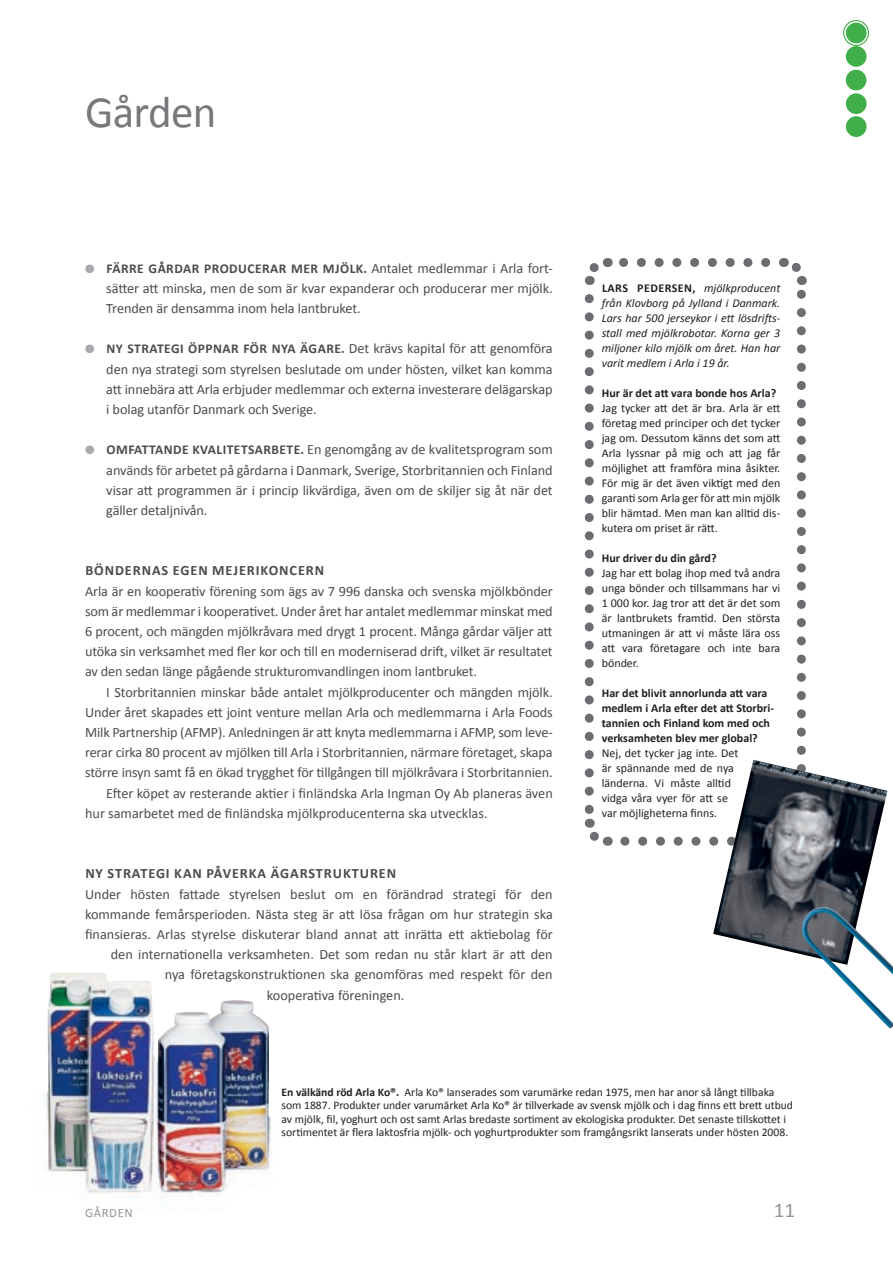
<style>
.page{position:relative;width:893px;height:1263px;background:#fff}
.page>*{position:absolute;margin:0;border:0;box-sizing:border-box;transform-origin:0 0}
.t1{font:45px "Calibri";letter-spacing:-.015em;color:#76787b}
.t2{font:21px "Calibri";color:#939598}
.t3{font:14.25px/20.2px "Calibri";letter-spacing:-.01em;color:#4b4c4d;text-align:justify}
.t4{font:700 14.25px "Calibri";letter-spacing:.065em;color:#4b4c4d}
.t5{font:700 13.5px "Calibri";letter-spacing:.035em;color:#4b4c4d}
.t6{font:12.75px "Calibri";color:#939598}
.t7{font:12px/15px "Calibri";color:#231f20;text-align:justify}
.t8{font:italic 12px/15px "Calibri";color:#231f20;text-align:justify}
.t9{font:700 12px/15px "Calibri";color:#231f20}
.t10{font:11.7px/13.5px "Calibri";color:#231f20}
.s1{color:#a8a9ad}
.s2{font-weight:700;font-size:13.5px}
.s3{font-weight:700;font-style:normal}
.s4{font-weight:700}
</style>
<div class="page">
<div style="left:843px;top:20px;width:26px;height:26px;border:1px solid #40ae49;border-radius:50%"></div>
<svg style="left:625px;top:837px;width:88px;height:9px"></svg>
<svg style="left:619px;top:258px;width:147px;height:9px"></svg>
<svg style="left:584px;top:299px;width:28px;height:547px"></svg>
<svg style="left:779px;top:258px;width:28px;height:497px"></svg>
<svg style="left:584px;top:258px;width:24px;height:27px"></svg>
<div style="left:846px;top:117px;width:20px;height:19px;background:#40ae49;border-radius:50%"></div>
<div style="left:846px;top:116px;width:20px;height:21px;border:1px solid #40ae49;border-radius:50%"></div>
<div style="left:846px;top:94px;width:20px;height:19px;background:#40ae49;border-radius:50%"></div>
<div style="left:846px;top:93px;width:20px;height:21px;border:1px solid #40ae49;border-radius:50%"></div>
<div style="left:846px;top:70px;width:20px;height:20px;background:#40ae49;border-radius:50%"></div>
<div style="left:846px;top:70px;width:20px;height:20px;border:1px solid #40ae49;border-radius:50%"></div>
<div style="left:846px;top:47px;width:20px;height:19px;background:#40ae49;border-radius:50%"></div>
<div style="left:846px;top:46px;width:20px;height:21px;border:1px solid #40ae49;border-radius:50%"></div>
<div style="left:846px;top:23px;width:20px;height:20px;background:#40ae49;border-radius:50%"></div>
<div style="left:846px;top:23px;width:20px;height:20px;border:1px solid #40ae49;border-radius:50%"></div>
<img style="left:713px;top:760px;width:174px;height:194px">
<img style="left:800px;top:907px;width:93px;height:121px">
<img style="left:44px;top:973px;width:228px;height:224px">
<h1 class="t1" style="left:85px;top:84px;width:133px">Gården</h1>
<p class="t5" style="left:85px;top:260px;width:90px"><span class="s1">●</span> Färre gårdar</p>
<p class="t5" style="left:204px;top:260px;width:67px">producerar</p>
<p class="t3" style="left:106px;top:257px;width:448px;text-indent:185px"><span class="s2">m er mjölk.</span> Antalet medlemmar i Arla fort&shy;sätter att minska, men de som är kvar expanderar och producerar mer mjölk.<br>Trenden är densamma inom hela lantbruket.</p>
<p class="t5" style="left:85px;top:340px;width:137px"><span class="s1">●</span> Ny strategi öppnar</p>
<p class="t3" style="left:106px;top:338px;width:448px;text-indent:137px"><span class="s2">för nya ägar e.</span> Det krävs kapital för att genomföra den nya strategi som styrelsen beslutade om under hösten, vilket kan komma att innebära att Arla erbjuder medlemmar och externa investerare delägarskap i bolag utanför Danmark och Sverige.</p>
<p class="t5" style="left:85px;top:441px;width:41px"><span class="s1">●</span> omfa</p>
<p class="t5" style="left:142px;top:441px;width:24px">ttand</p>
<p class="t5" style="left:182px;top:441px;width:75px">e kvalitetsarb</p>
<p class="t3" style="left:106px;top:439px;width:448px;text-indent:173px"><span class="s2">ete.</span> En genomgång av de kvalitetsprogram som används för arbetet på gårdarna i Danmark, Sverige, Storbritannien och Finland visar att programmen är i princip likvärdiga, även om de skiljer sig åt när det gäller detaljnivån.</p>
<p class="t4" style="left:85px;top:562px;width:58px">Böndernas</p>
<p class="t4" style="left:173px;top:562px;width:143px">egen mejerikoncern</p>
<p class="t3" style="left:85px;top:580px;width:469px">Arla är en kooperativ förening som ägs av 7 996 danska och svenska mjölkbönder som är medlemmar i kooperativet. Under året har antalet medlemmar minskat med 6 procent, och mängden mjölkråvara med drygt 1 procent. Många gårdar väljer att utöka sin verksamhet med fler kor och till en moderniserad drift, vilket är resultatet av den sedan länge pågående strukturomvandlingen inom lantbruket.</p>
<p class="t3" style="left:106px;top:681px;width:448px">I Storbritannien minskar både antalet mjölkproducenter och mängden mjölk.</p>
<p class="t3" style="left:85px;top:701px;width:469px">Under året skapades ett joint venture mellan Arla och medlemmarna i Arla Foods</p>
<p class="t3" style="left:85px;top:721px;width:469px">Milk Partnership (AFMP). Anledningen är att knyta medlemmarna i AFMP, som leve-</p>
<p class="t3" style="left:85px;top:742px;width:469px">rerar cirka 80 procent av mjölken till Arla i Storbritannien, närmare företaget, skapa</p>
<p class="t3" style="left:85px;top:762px;width:469px">större insyn samt få en ökad trygghet för tillgången till mjölkråvara i Storbritannien.</p>
<p class="t3" style="left:106px;top:782px;width:448px">Efter köpet av resterande aktier i finländska Arla Ingman Oy Ab planeras även</p>
<p class="t3" style="left:85px;top:802px;width:404px">hur samarbetet med de finländska mjölkproducenterna ska utvecklas.</p>
<p class="t4" style="left:85px;top:865px;width:99px">Ny strategi kan</p>
<p class="t4" style="left:206px;top:865px;width:43px">påverka</p>
<p class="t4" style="left:271px;top:865px;width:125px">ägarstrukturen</p>
<p class="t3" style="left:85px;top:883px;width:469px">Under hösten fattade styrelsen beslut om en förändrad strategi för den</p>
<p class="t3" style="left:85px;top:903px;width:469px">kommande femårsperioden. Nästa steg är att lösa frågan om hur strategin ska</p>
<p class="t3" style="left:85px;top:923px;width:469px">finansieras. Arlas styrelse diskuterar bland annat att inrätta ett aktiebolag för</p>
<p class="t3" style="left:111px;top:944px;width:443px">den internationella verksamheten. Det som redan nu står klart är att den</p>
<p class="t3" style="left:165px;top:964px;width:389px">nya företagskonstruktionen ska genomföras med respekt för den</p>
<p class="t3" style="left:267px;top:984px;width:139px">kooperativa föreningen.</p>
<p class="t8" style="left:602px;top:280px;width:180px"><span class="s3">Lars Pede rse n,</span> mjölkproducent från Klovborg på Jylland i Danmark.<br>Lars har 500 jerseykor i ett lösdrifts&shy;stall med mjölkrobotar. Korna ger 3 miljoner kilo mjölk om året. Han har varit medlem i Arla i 19 år.</p>
<p class="t9" style="left:602px;top:385px;width:176px">Hur är det att vara bonde hos Arla?</p>
<p class="t7" style="left:602px;top:400px;width:180px">Jag tycker att det är bra. Arla är ett företag med principer och det tycker jag om. Dessutom känns det som att Arla lyssnar på mig och att jag får möjlighet att framföra mina åsikter.<br>För mig är det även viktigt med den garanti som Arla ger för att min mjölk blir hämtad. Men man kan alltid dis&shy;kutera om priset är rätt.</p>
<p class="t9" style="left:602px;top:550px;width:116px">Hur driver du din gård?</p>
<p class="t7" style="left:602px;top:565px;width:180px">Jag har ett bolag ihop med två andra unga bönder och tillsammans har vi 1 000 kor. Jag tror att det är det som är lantbrukets framtid. Den största utmaningen är att vi måste lära oss att vara företagare och inte bara bönder.</p>
<p class="t9" style="left:602px;top:685px;width:174px">Har det blivit annorlunda att vara medlem i Arla efter det att Storbri&shy;tannien och Finland kom med och verksamheten blev mer global?</p>
<p class="t7" style="left:602px;top:745px;width:138px;text-align:left">Nej, det tycker jag inte. Det är spännande med de nya länderna. Vi måste alltid vidga våra vyer för att se var möjligheterna finns.</p>
<p class="t6" style="left:85px;top:1205px;width:9px">gården</p>
<p class="t10" style="left:282px;top:1084px;width:513px"><span class="s4">En välkänd röd Arla Ko®.</span> Arla Ko® lanserades som varumärke redan 1975, men har anor så långt tillbaka som 1887. Produkter under varumärket Arla Ko® är tillverkade av svensk mjölk och i dag finns ett brett utbud av mjölk, fil, yoghurt och ost samt Arlas bredaste sortiment av ekologiska produkter. Det senaste tillskottet i sortimentet är flera laktosfria mjölk- och yoghurtprodukter som framgångsrikt lanserats under hösten 2008.</p>
<h2 class="t2" style="left:774px;top:1197px;width:23px">11</h2>
</div>
